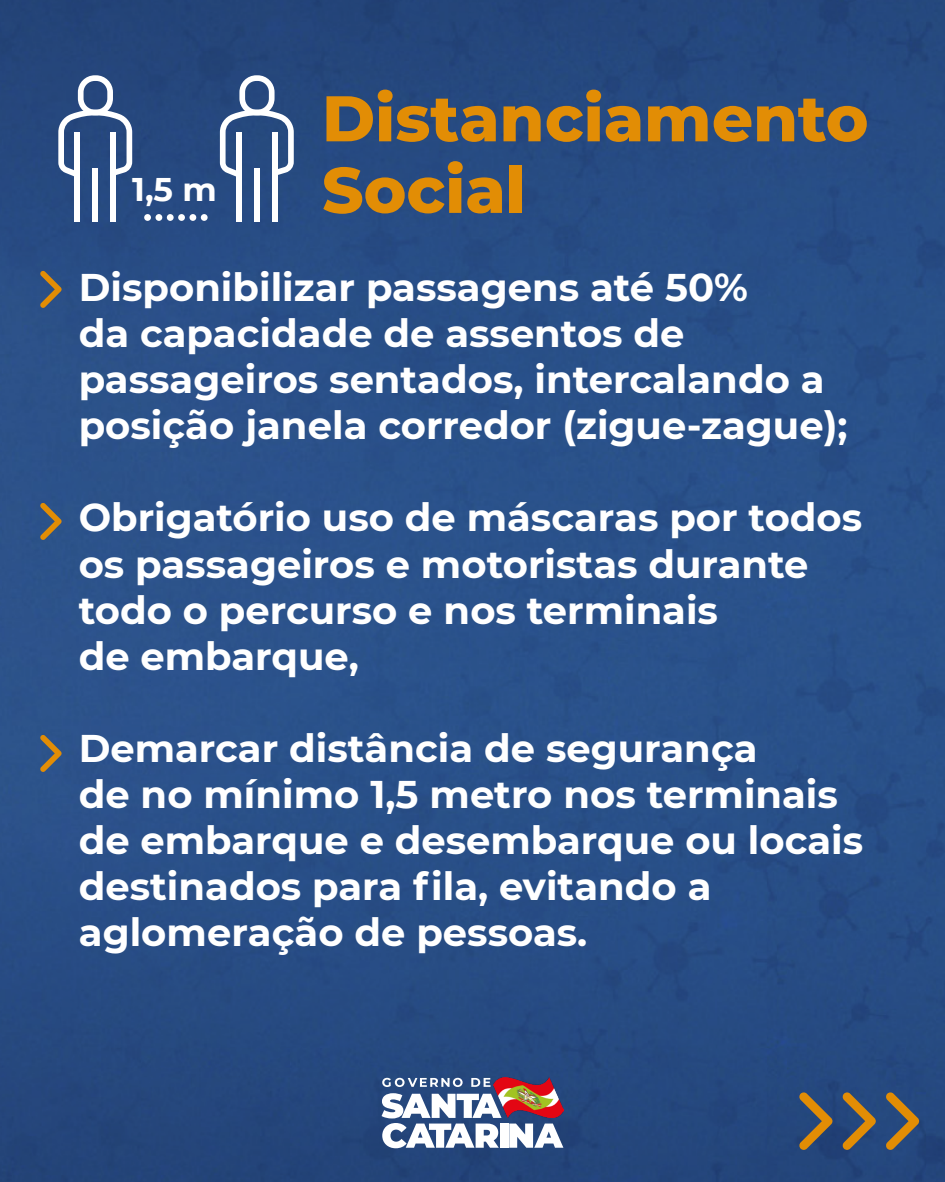
<style>
.page{position:relative;width:945px;height:1182px;background:#fff}
.page>*{position:absolute;margin:0;border:0;box-sizing:border-box;transform-origin:0 0}
.t1{font:800 64.31px/71.5px "Montserrat";color:#e28d05}
.t2{font:700 38.5px/46px "Montserrat";color:#fff}
.t3{font:700 32.73px "Montserrat";color:#fff}
</style>
<div class="page">
<div style="left:0;top:0;width:945px;height:1181px;background:#284f87"></div>
<img style="left:494px;top:1077px;width:69px;height:40px">
<svg style="left:382px;top:1077px;width:81px;height:9px"></svg>
<svg style="left:471px;top:1078px;width:19px;height:8px"></svg>
<svg style="left:382px;top:1093px;width:120px;height:55px"></svg>
<div style="left:500px;top:1123px;width:8px;height:24px;background:#fff"></div>
<svg style="left:509px;top:1123px;width:54px;height:24px"></svg>
<svg style="left:886px;top:1091px;width:33px;height:58px"></svg>
<svg style="left:842px;top:1091px;width:34px;height:58px"></svg>
<svg style="left:799px;top:1091px;width:33px;height:58px"></svg>
<svg style="left:40px;top:270px;width:22px;height:38px"></svg>
<svg style="left:40px;top:503px;width:22px;height:37px"></svg>
<svg style="left:40px;top:735px;width:22px;height:36px"></svg>
<div style="left:75px;top:132px;width:5px;height:90px;background:#fff"></div>
<div style="left:92px;top:168px;width:6px;height:54px;background:#fff"></div>
<div style="left:110px;top:132px;width:6px;height:90px;background:#fff"></div>
<svg style="left:58px;top:75px;width:74px;height:102px"></svg>
<div style="left:236px;top:132px;width:6px;height:90px;background:#fff"></div>
<div style="left:254px;top:168px;width:6px;height:54px;background:#fff"></div>
<div style="left:272px;top:132px;width:6px;height:90px;background:#fff"></div>
<svg style="left:220px;top:75px;width:74px;height:102px"></svg>
<svg style="left:144px;top:214px;width:64px;height:7px"></svg>
<p class="t3" style="left:132px;top:165px;width:86px">1,5 m</p>
<h1 class="t1" style="left:322px;top:79px;width:548px">Distanciamento<br>Social</h1>
<p class="t2" style="left:79px;top:262px;width:770px">Disponibilizar passagens até 50%<br>da capacidade de assentos de passageiros sentados, intercalando a posição janela corredor (zigue-zague);</p>
<p class="t2" style="left:79px;top:492px;width:785px">Obrigatório uso de máscaras por todos os passageiros e motoristas durante todo o percurso e nos terminais<br>de embarque,</p>
<p class="t2" style="left:79px;top:723px;width:786px">Demarcar distância de segurança<br>de no mínimo 1,5 metro nos terminais de embarque e desembarque ou locais destinados para fila, evitando a aglomeração de pessoas.</p>
</div>
